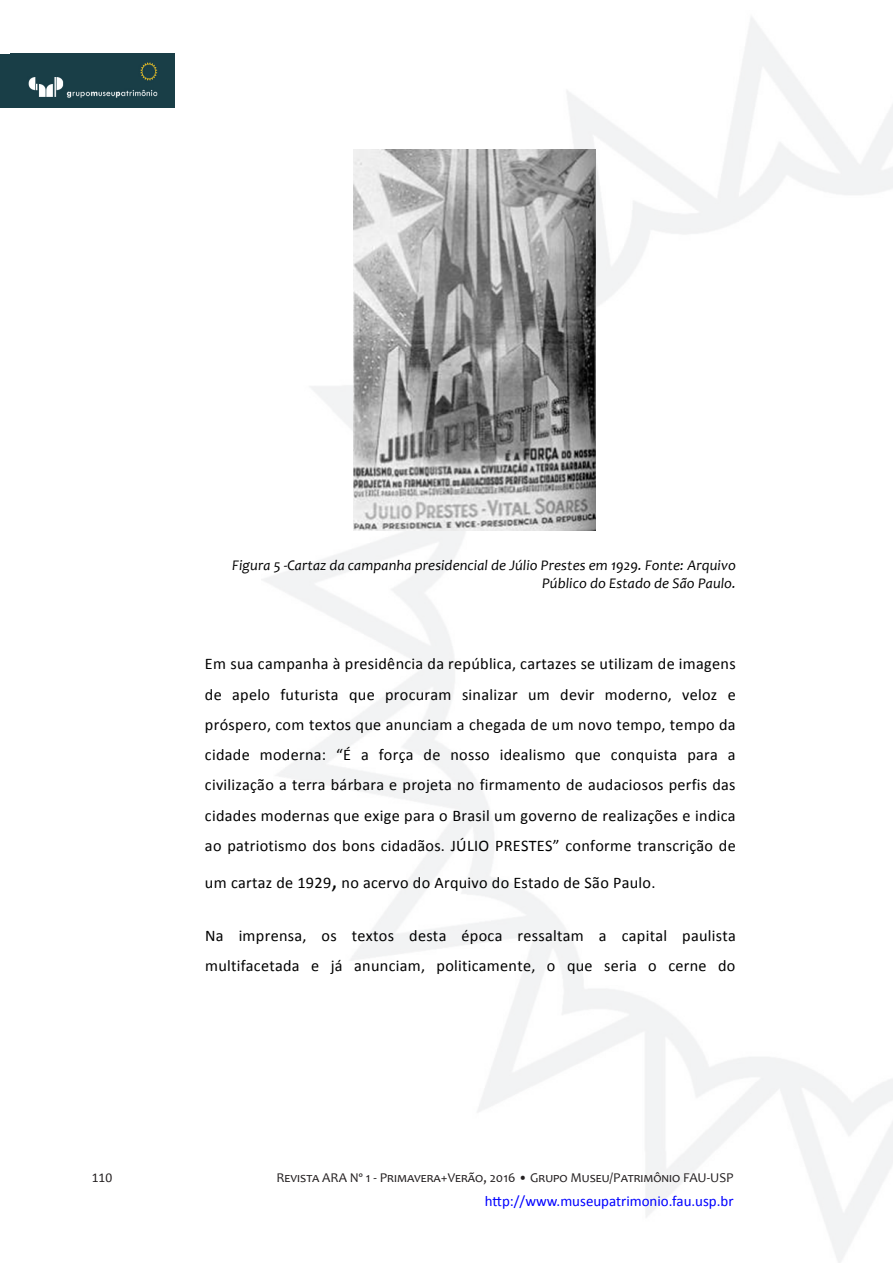
<style>
.page{position:relative;width:893px;height:1263px;background:#fff}
.page>*{position:absolute;margin:0;border:0;box-sizing:border-box;transform-origin:0 0}
.t1{font:16.2px/30.3px "Calibri";letter-spacing:.02em;color:#000;text-align:justify}
.t2{font:15px "Calibri";color:#00f}
.t3{font:italic 14.7px/18.3px "Candara";letter-spacing:.005em;color:#000;text-align:right}
.t4{font:13.5px "Candara";color:#231f20}
.t5{font:13.5px "Calibri";color:#231f20}
.s1{font-size:23.7px}
</style>
<div class="page">
<img style="left:262px;top:17px;width:631px;height:1246px">
<div style="left:0;top:54px;width:174px;height:53px;background:#193e47"></div>
<img style="left:28px;top:62px;width:130px;height:36px">
<img style="left:354px;top:150px;width:241px;height:381px">
<p class="t3" style="left:232px;top:556px;width:505px">Figura 5 --‐Cartaz da campanha presidencial de Júlio Prestes em 1929. Fonte: Arquivo<br>Público do Estado de São Paulo.</p>
<p class="t1" style="left:205px;top:649px;width:532px">Em sua campanha à presidência da república, cartazes se utilizam de imagens de apelo futurista que procuram sinalizar um devir moderno, veloz e próspero, com textos que anunciam a chegada de um novo tempo, tempo da cidade moderna: “É a força de nosso idealismo que conquista para a civilização a terra bárbara e projeta no firmamento de audaciosos perfis das cidades modernas que exige para o Brasil um governo de realizações e indica ao patriotismo dos bons cidadãos. JÚLIO PRESTES” conforme transcrição de</p>
<p class="t1" style="left:205px;top:867px;width:452px">um cartaz de 1929<span class="s1">,</span> no acervo do Arquivo do Estado de São Paulo.</p>
<p class="t1" style="left:205px;top:920px;width:532px">Na imprensa, os textos desta época ressaltam a capital paulista multifacetada e já anunciam, politicamente, o que seria o cerne do</p>
<p class="t5" style="left:92px;top:1168px;width:22px">110</p>
<p class="t4" style="left:276px;top:1169px;width:459px">Revista ARA Nº 1 - Primavera+Verão, 2016 • Grupo Museu/Patrimônio FAU-USP</p>
<p class="t2" style="left:485px;top:1191px;width:250px">http://www.museupatrimonio.fau.usp.br</p>
</div>
